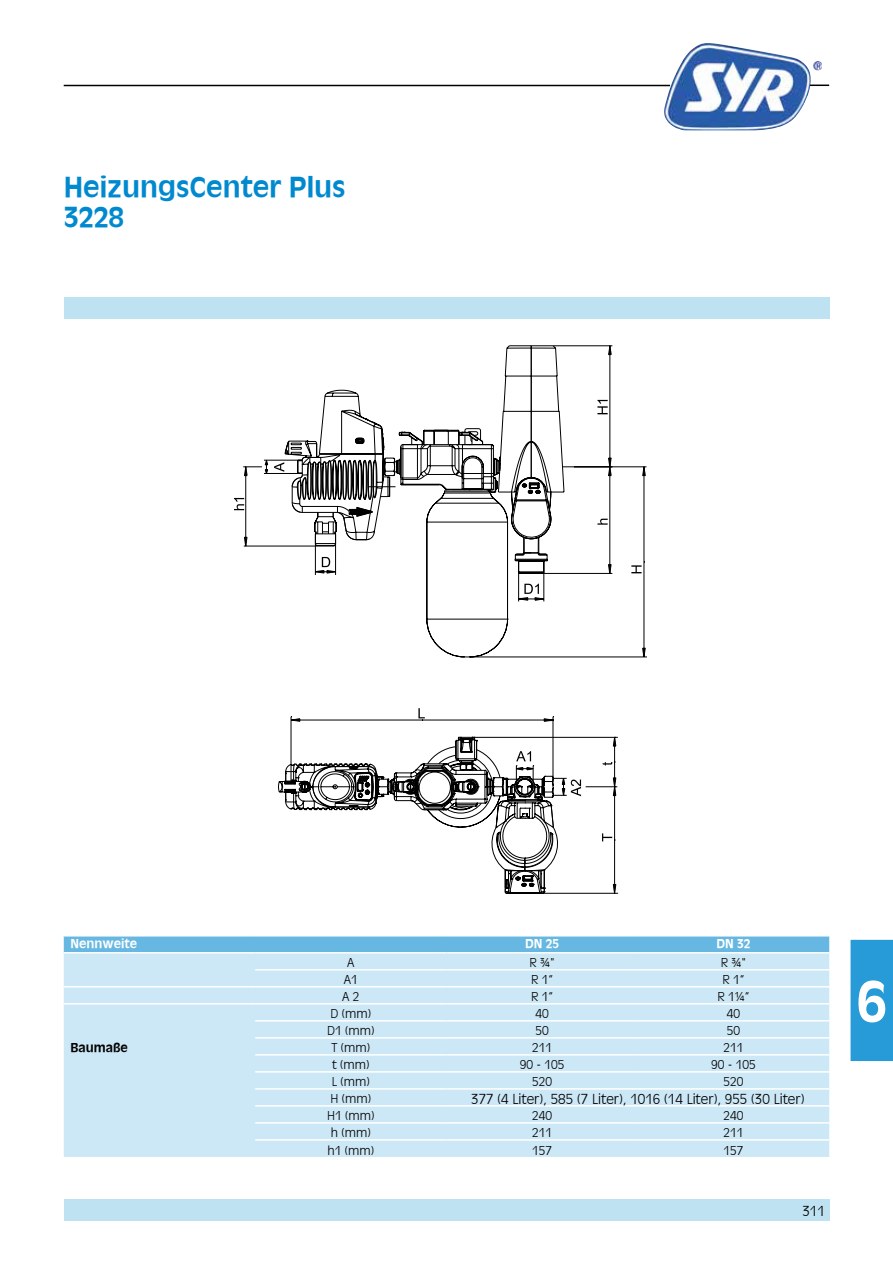
<style>
.page{position:relative;width:893px;height:1263px;background:#fff}
.page>*{position:absolute;margin:0;border:0;box-sizing:border-box;transform-origin:0 0}
.t1{font:700 54px "Ant Oliv";color:#fff}
.t2{font:700 27px/30px "Ant Oliv";color:#0089cf}
.t3{font:300 13.5px "Ant Oliv";color:#000}
.t4{font:300 12px "Ant Oliv";color:#000}
.t5{font:700 12px "Ant Oliv";color:#fff}
.t6{font:700 12px "Ant Oliv";color:#000}
</style>
<div class="page">
<div style="left:64px;top:298px;width:765px;height:21px;background:#bfe2f3"></div>
<div style="left:64px;top:1199px;width:765px;height:21px;background:#bfe2f3"></div>
<img style="left:663px;top:43px;width:159px;height:87px">
<hr style="left:64px;top:85px;width:606px;height:1px;background:#000">
<svg style="left:810px;top:85px;width:19px;height:1px"></svg>
<div style="left:64px;top:936px;width:765px;height:16px;background:#66b8e2"></div>
<div style="left:64px;top:953px;width:765px;height:204px;background:#cce7f5"></div>
<hr style="left:255px;top:969px;width:191px;height:1px;background:#fff">
<hr style="left:446px;top:969px;width:192px;height:1px;background:#fff">
<hr style="left:638px;top:969px;width:191px;height:1px;background:#fff">
<hr style="left:255px;top:986px;width:191px;height:1px;background:#fff">
<hr style="left:446px;top:986px;width:192px;height:1px;background:#fff">
<hr style="left:638px;top:986px;width:191px;height:1px;background:#fff">
<hr style="left:255px;top:1003px;width:191px;height:1px;background:#fff">
<hr style="left:446px;top:1003px;width:192px;height:1px;background:#fff">
<hr style="left:638px;top:1003px;width:191px;height:1px;background:#fff">
<hr style="left:255px;top:1020px;width:191px;height:1px;background:#fff">
<hr style="left:446px;top:1020px;width:192px;height:1px;background:#fff">
<hr style="left:638px;top:1020px;width:191px;height:1px;background:#fff">
<hr style="left:255px;top:1037px;width:191px;height:1px;background:#fff">
<hr style="left:446px;top:1037px;width:192px;height:1px;background:#fff">
<hr style="left:638px;top:1037px;width:191px;height:1px;background:#fff">
<hr style="left:255px;top:1054px;width:191px;height:1px;background:#fff">
<hr style="left:446px;top:1054px;width:192px;height:1px;background:#fff">
<hr style="left:638px;top:1054px;width:191px;height:1px;background:#fff">
<hr style="left:255px;top:1071px;width:191px;height:1px;background:#fff">
<hr style="left:446px;top:1071px;width:192px;height:1px;background:#fff">
<hr style="left:638px;top:1071px;width:191px;height:1px;background:#fff">
<hr style="left:255px;top:1088px;width:191px;height:1px;background:#fff">
<hr style="left:446px;top:1088px;width:192px;height:1px;background:#fff">
<hr style="left:638px;top:1088px;width:191px;height:1px;background:#fff">
<hr style="left:255px;top:1105px;width:191px;height:2px;background:#fff">
<hr style="left:446px;top:1105px;width:192px;height:2px;background:#fff">
<hr style="left:638px;top:1105px;width:191px;height:2px;background:#fff">
<hr style="left:255px;top:1122px;width:191px;height:2px;background:#fff">
<hr style="left:446px;top:1122px;width:192px;height:2px;background:#fff">
<hr style="left:638px;top:1122px;width:191px;height:2px;background:#fff">
<hr style="left:255px;top:1139px;width:191px;height:2px;background:#fff">
<hr style="left:446px;top:1139px;width:192px;height:2px;background:#fff">
<hr style="left:638px;top:1139px;width:191px;height:2px;background:#fff">
<hr style="left:64px;top:986px;width:191px;height:1px;background:#fff">
<hr style="left:64px;top:1003px;width:191px;height:1px;background:#fff">
<div style="left:850px;top:940px;width:43px;height:121px;background:#269bd7"></div>
<svg style="left:244px;top:466px;width:3px;height:10px"></svg>
<svg style="left:234px;top:498px;width:10px;height:12px"></svg>
<svg style="left:263px;top:345px;width:384px;height:549px"></svg>
<h2 class="t2" style="left:64px;top:170px;width:284px">HeizungsCenter Plus<br>3228</h2>
<p class="t5" style="left:70px;top:936px;width:68px">Nennweite</p>
<p class="t5" style="left:525px;top:936px;width:36px">DN 25</p>
<p class="t5" style="left:716px;top:936px;width:36px">DN 32</p>
<p class="t4" style="left:347px;top:955px;width:9px">A</p>
<p class="t4" style="left:529px;top:955px;width:27px">R ¾"</p>
<p class="t4" style="left:721px;top:955px;width:27px">R ¾"</p>
<p class="t4" style="left:344px;top:972px;width:16px">A1</p>
<p class="t4" style="left:531px;top:972px;width:24px">R 1“</p>
<p class="t4" style="left:722px;top:972px;width:24px">R 1“</p>
<p class="t4" style="left:342px;top:989px;width:19px">A 2</p>
<p class="t4" style="left:531px;top:989px;width:24px">R 1“</p>
<p class="t4" style="left:717px;top:989px;width:34px">R 1¼“</p>
<p class="t4" style="left:330px;top:1006px;width:42px">D (mm)</p>
<p class="t4" style="left:535px;top:1006px;width:15px">40</p>
<p class="t4" style="left:727px;top:1006px;width:15px">40</p>
<p class="t4" style="left:327px;top:1023px;width:49px">D1 (mm)</p>
<p class="t4" style="left:535px;top:1023px;width:15px">50</p>
<p class="t4" style="left:727px;top:1023px;width:15px">50</p>
<p class="t6" style="left:70px;top:1040px;width:59px">Baumaße</p>
<p class="t4" style="left:331px;top:1040px;width:40px">T (mm)</p>
<p class="t4" style="left:532px;top:1040px;width:22px">211</p>
<p class="t4" style="left:723px;top:1040px;width:22px">211</p>
<p class="t4" style="left:332px;top:1057px;width:39px">t (mm)</p>
<p class="t4" style="left:520px;top:1057px;width:46px">90 - 105</p>
<p class="t4" style="left:711px;top:1057px;width:46px">90 - 105</p>
<p class="t4" style="left:332px;top:1074px;width:39px">L (mm)</p>
<p class="t4" style="left:532px;top:1074px;width:22px">520</p>
<p class="t4" style="left:723px;top:1074px;width:22px">520</p>
<p class="t4" style="left:330px;top:1091px;width:42px">H (mm)</p>
<p class="t3" style="left:471px;top:1091px;width:335px">377 (4 Liter), 585 (7 Liter), 1016 (14 Liter), 955 (30 Liter)</p>
<p class="t4" style="left:327px;top:1109px;width:49px">H1 (mm)</p>
<p class="t4" style="left:532px;top:1109px;width:22px">240</p>
<p class="t4" style="left:723px;top:1109px;width:22px">240</p>
<p class="t4" style="left:331px;top:1126px;width:41px">h (mm)</p>
<p class="t4" style="left:532px;top:1126px;width:22px">211</p>
<p class="t4" style="left:723px;top:1126px;width:22px">211</p>
<p class="t4" style="left:327px;top:1143px;width:48px">h1 (mm)</p>
<p class="t4" style="left:532px;top:1143px;width:22px">157</p>
<p class="t4" style="left:723px;top:1143px;width:22px">157</p>
<p class="t3" style="left:802px;top:1203px;width:24px">311</p>
<h1 class="t1" style="left:857px;top:968px;width:32px">6</h1>
</div>
